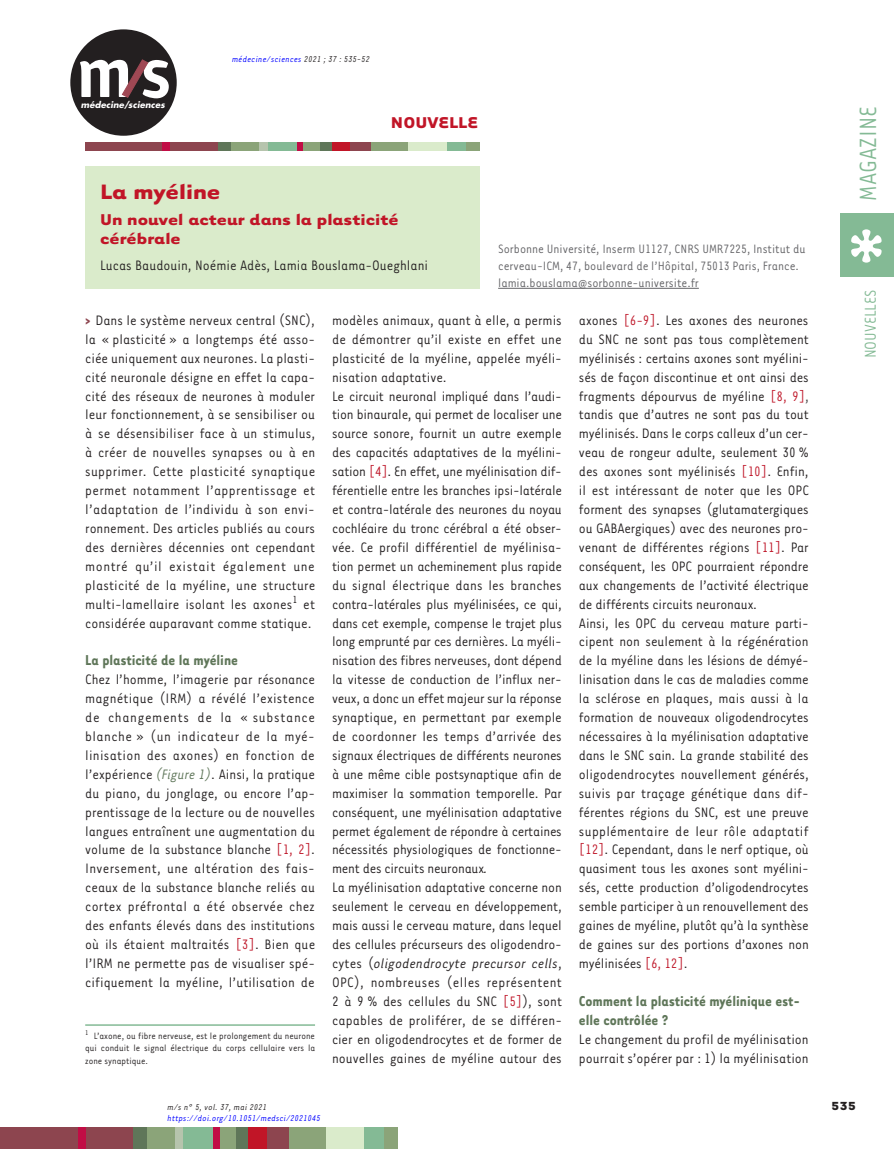
<style>
.page{position:relative;width:894px;height:1149px;background:#fff}
.page>*{position:absolute;margin:0;border:0;box-sizing:border-box;transform-origin:0 0}
.t1{font:27px "Tarzana Narrow";color:#84ba95}
.t2{font:700 24px "Tarzana Wide";color:#c11527}
.t3{font:700 18px/19.5px "Tarzana Wide";color:#c11527}
.t4{font:18px "Tarzana Narrow";color:#84ba95}
.t5{font:700 16.5px/18.9px "Tarzana Narrow";color:#5f7659}
.t6{font:15.75px/18.9px "Tarzana Narrow";letter-spacing:-.01em;color:#231f20}
.t7{font:13.95px/17px "Tarzana Narrow";color:#636366}
.t8{font:700 13.5px "Tarzana Wide";color:#231f20}
.t9{font:10.5px/12.6px "Tarzana Narrow";letter-spacing:.005em;color:#231f20;text-align:justify}
.t10{font:italic 9.75px "Tarzana Narrow";letter-spacing:.025em;color:#00f}
.t11{font:italic 9.75px "Tarzana Narrow";letter-spacing:.025em;color:#231f20}
.t12{font:italic 700 8.55px "Futura";letter-spacing:.01em;color:#fff}
.s1{color:#231f20}
.s2{font-weight:700;color:#8d454f}
.s3{font-style:italic;color:#5f7659}
.s4{color:#bf182a}
.s5{font-style:italic}
.s6{color:#3c3c3c}
</style>
<div class="page">
<div style="left:70px;top:29px;width:107px;height:107px;background:#231f20;border-radius:50%"></div>
<svg style="left:80px;top:60px;width:89px;height:38px"></svg>
<div style="left:0;top:1127px;width:134px;height:21px;background:#8d454f"></div>
<div style="left:235px;top:1127px;width:13px;height:21px;background:#5f7659"></div>
<div style="left:78px;top:1127px;width:7px;height:21px;background:#c10d45"></div>
<div style="left:133px;top:1127px;width:22px;height:21px;background:#5f7659"></div>
<div style="left:147px;top:1127px;width:30px;height:21px;background:#8ba479"></div>
<div style="left:175px;top:1127px;width:9px;height:21px;background:#b6c4ad"></div>
<div style="left:183px;top:1127px;width:30px;height:21px;background:#84ba95"></div>
<div style="left:217px;top:1127px;width:19px;height:21px;background:#8ba479"></div>
<div style="left:213px;top:1127px;width:6px;height:21px;background:#c10d45"></div>
<div style="left:248px;top:1127px;width:27px;height:21px;background:#c11527"></div>
<div style="left:287px;top:1127px;width:39px;height:21px;background:#8ba479"></div>
<div style="left:267px;top:1127px;width:21px;height:21px;background:#8d454f"></div>
<div style="left:326px;top:1127px;width:38px;height:21px;background:#daebcb"></div>
<div style="left:364px;top:1127px;width:20px;height:21px;background:#84ba95"></div>
<div style="left:383px;top:1127px;width:14px;height:21px;background:#8ba479"></div>
<div style="left:840px;top:213px;width:53px;height:63px;background:#84ba95"></div>
<svg style="left:851px;top:229px;width:30px;height:33px"></svg>
<hr style="left:498px;top:288px;width:200px;height:1px;background:#636366">
<hr style="left:85px;top:1024px;width:230px;height:1px;background:#84ba95">
<div style="left:85px;top:166px;width:394px;height:122px;background:#daebcb"></div>
<div style="left:85px;top:142px;width:133px;height:9px;background:#8d454f"></div>
<div style="left:218px;top:142px;width:26px;height:9px;background:#5f7659"></div>
<div style="left:318px;top:142px;width:13px;height:9px;background:#5f7659"></div>
<div style="left:231px;top:142px;width:29px;height:9px;background:#8ba479"></div>
<div style="left:267px;top:142px;width:29px;height:9px;background:#84ba95"></div>
<div style="left:446px;top:142px;width:20px;height:9px;background:#84ba95"></div>
<div style="left:301px;top:142px;width:18px;height:9px;background:#8ba479"></div>
<div style="left:465px;top:142px;width:14px;height:9px;background:#8ba479"></div>
<div style="left:370px;top:142px;width:39px;height:9px;background:#8ba479"></div>
<div style="left:408px;top:142px;width:39px;height:9px;background:#daebcb"></div>
<div style="left:259px;top:142px;width:8px;height:9px;background:#b6c4ad"></div>
<div style="left:163px;top:142px;width:7px;height:9px;background:#c10d45"></div>
<div style="left:296px;top:142px;width:6px;height:9px;background:#c10d45"></div>
<div style="left:331px;top:142px;width:27px;height:9px;background:#c11527"></div>
<div style="left:350px;top:142px;width:21px;height:9px;background:#8d454f"></div>
<p class="t12" style="left:81px;top:99px;width:85px">médecine/sciences</p>
<p class="t10" style="left:232px;top:54px;width:139px">médecine/sciences <span class="s1">2021 ; 37 : 535-52</span></p>
<p class="t3" style="left:391px;top:112px;width:89px">NOUVELLE</p>
<h2 class="t2" style="left:100px;top:176px;width:122px">La myéline</h2>
<p class="t3" style="left:100px;top:209px;width:300px">Un nouvel acteur dans la plasticité cérébrale</p>
<p class="t6" style="left:100px;top:255px;width:329px">Lucas Baudouin, Noémie Adès, Lamia Bouslama-Oueghlani</p>
<p class="t7" style="left:498px;top:240px;width:309px">Sorbonne Université, Inserm U1127, CNRS UMR7225, Institut du cerveau-ICM, 47, boulevard de l’Hôpital, 75013 Paris, France. lamia.bouslama@sorbonne-universite.fr</p>
<p class="t6" style="left:85px;top:310px;width:231px;text-align:justify"><span class="s2">&gt;</span> Dans le système nerveux central (SNC), la « plasticité » a longtemps été asso&shy;ciée uniquement aux neurones. La plasti&shy;cité neuronale désigne en effet la capa&shy;cité des réseaux de neurones à moduler leur fonctionnement, à se sensibiliser ou à se désensibiliser face à un stimulus, à créer de nouvelles synapses ou à en supprimer. Cette plasticité synaptique permet notamment l’apprentissage et l’adaptation de l’individu à son envi&shy;ronnement. Des articles publiés au cours des dernières décennies ont cependant montré qu’il existait également une plasticité de la myéline, une structure multi-lamellaire isolant les axones<sup>1</sup> et considérée auparavant comme statique.</p>
<p class="t5" style="left:85px;top:650px;width:154px">La plasticité de la myéline</p>
<p class="t6" style="left:85px;top:669px;width:231px;text-align:justify">Chez l’homme, l’imagerie par résonance magnétique (IRM) a révélé l’existence de changements de la « substance blanche » (un indicateur de la myé&shy;linisation des axones) en fonction de l’expérience <span class="s3">(Figure 1)</span>. Ainsi, la pratique du piano, du jonglage, ou encore l’ap&shy;prentissage de la lecture ou de nouvelles langues entraînent une augmentation du volume de la substance blanche <span class="s4">[1, 2]</span>.<br>Inversement, une altération des fais&shy;ceaux de la substance blanche reliés au cortex préfrontal a été observée chez des enfants élevés dans des institutions où ils étaient maltraités <span class="s4">[3]</span>. Bien que l’IRM ne permette pas de visualiser spé&shy;cifiquement la myéline, l’utilisation de</p>
<p class="t9" style="left:85px;top:1028px;width:231px"><sup>1</sup> L’axone, ou fibre nerveuse, est le prolongement du neurone qui conduit le signal électrique du corps cellulaire vers la zone synaptique.</p>
<p class="t6" style="left:332px;top:310px;width:231px">modèles animaux, quant à elle, a permis de démontrer qu’il existe en effet une plasticité de la myéline, appelée myéli&shy;nisation adaptative.<br>Le circuit neuronal impliqué dans l’audi&shy;tion binaurale, qui permet de localiser une source sonore, fournit un autre exemple des capacités adaptatives de la myélini&shy;sation <span class="s4">[4]</span>. En effet, une myélinisation dif&shy;férentielle entre les branches ipsi-latérale et contra-latérale des neurones du noyau cochléaire du tronc cérébral a été obser&shy;vée. Ce profil différentiel de myélinisa&shy;tion permet un acheminement plus rapide du signal électrique dans les branches contra-latérales plus myélinisées, ce qui, dans cet exemple, compense le trajet plus long emprunté par ces dernières. La myéli&shy;nisation des fibres nerveuses, dont dépend la vitesse de conduction de l’influx ner&shy;veux, a donc un effet majeur sur la réponse synaptique, en permettant par exemple de coordonner les temps d’arrivée des signaux électriques de différents neurones à une même cible postsynaptique afin de maximiser la sommation temporelle. Par conséquent, une myélinisation adaptative permet également de répondre à certaines nécessités physiologiques de fonctionne&shy;ment des circuits neuronaux<span class="s5">.<br></span>La myélinisation adaptative concerne non seulement le cerveau en développement, mais aussi le cerveau mature, dans lequel des cellules précurseurs des oligodendro&shy;cytes (<span class="s5">oligodendrocyte precursor cells</span>, OPC), nombreuses (elles représentent 2 à 9 % des cellules du SNC <span class="s4">[5]</span>), sont capables de proliférer, de se différen&shy;cier en oligodendrocytes et de former de nouvelles gaines de myéline autour des</p>
<p class="t6" style="left:578px;top:310px;width:231px">axones <span class="s4">[6-9]</span>. Les axones des neurones du SNC ne sont pas tous complètement myélinisés : certains axones sont myélini&shy;sés de façon discontinue et ont ainsi des fragments dépourvus de myéline <span class="s4">[8, 9]</span><span class="s6">, </span>tandis que d’autres ne sont pas du tout myélinisés. Dans le corps calleux d’un cer&shy;veau de rongeur adulte, seulement 30 % des axones sont myélinisés <span class="s4">[10]</span>. Enfin, il est intéressant de noter que les OPC forment des synapses (glutamatergiques ou GABAergiques) avec des neurones pro&shy;venant de différentes régions <span class="s4">[11]</span>. Par conséquent, les OPC pourraient répondre aux changements de l’activité électrique de différents circuits neuronaux.<br>Ainsi, les OPC du cerveau mature parti&shy;cipent non seulement à la régénération de la myéline dans les lésions de démyé&shy;linisation dans le cas de maladies comme la sclérose en plaques, mais aussi à la formation de nouveaux oligodendrocytes nécessaires à la myélinisation adaptative dans le SNC sain. La grande stabilité des oligodendrocytes nouvellement générés, suivis par traçage génétique dans dif&shy;férentes régions du SNC, est une preuve supplémentaire de leur rôle adaptatif <span class="s4">[12]</span>. Cependant, dans le nerf optique, où quasiment tous les axones sont myélini&shy;sés, cette production d’oligodendrocytes semble participer à un renouvellement des gaines de myéline, plutôt qu’à la synthèse de gaines sur des portions d’axones non myélinisées <span class="s4">[6, 12]</span>.</p>
<p class="t5" style="left:578px;top:990px;width:222px">Comment la plasticité myélinique est&shy;elle contrôlée ?</p>
<p class="t6" style="left:578px;top:1028px;width:231px">Le changement du profil de myélinisation pourrait s’opérer par : 1) la myélinisation</p>
<p class="t11" style="left:167px;top:1100px;width:101px">m/s n° 5, vol. 37, mai 2021</p>
<p class="t10" style="left:167px;top:1112px;width:155px">https://doi.org/10.1051/medsci/2021045</p>
<h1 class="t1" style="left:851px;top:201px;width:96px;rotate:-90deg">MAGAZINE</h1>
<p class="t4" style="left:859px;top:358px;width:70px;rotate:-90deg">NOUVELLES</p>
<p class="t8" style="left:830px;top:1097px;width:26px">535</p>
</div>
